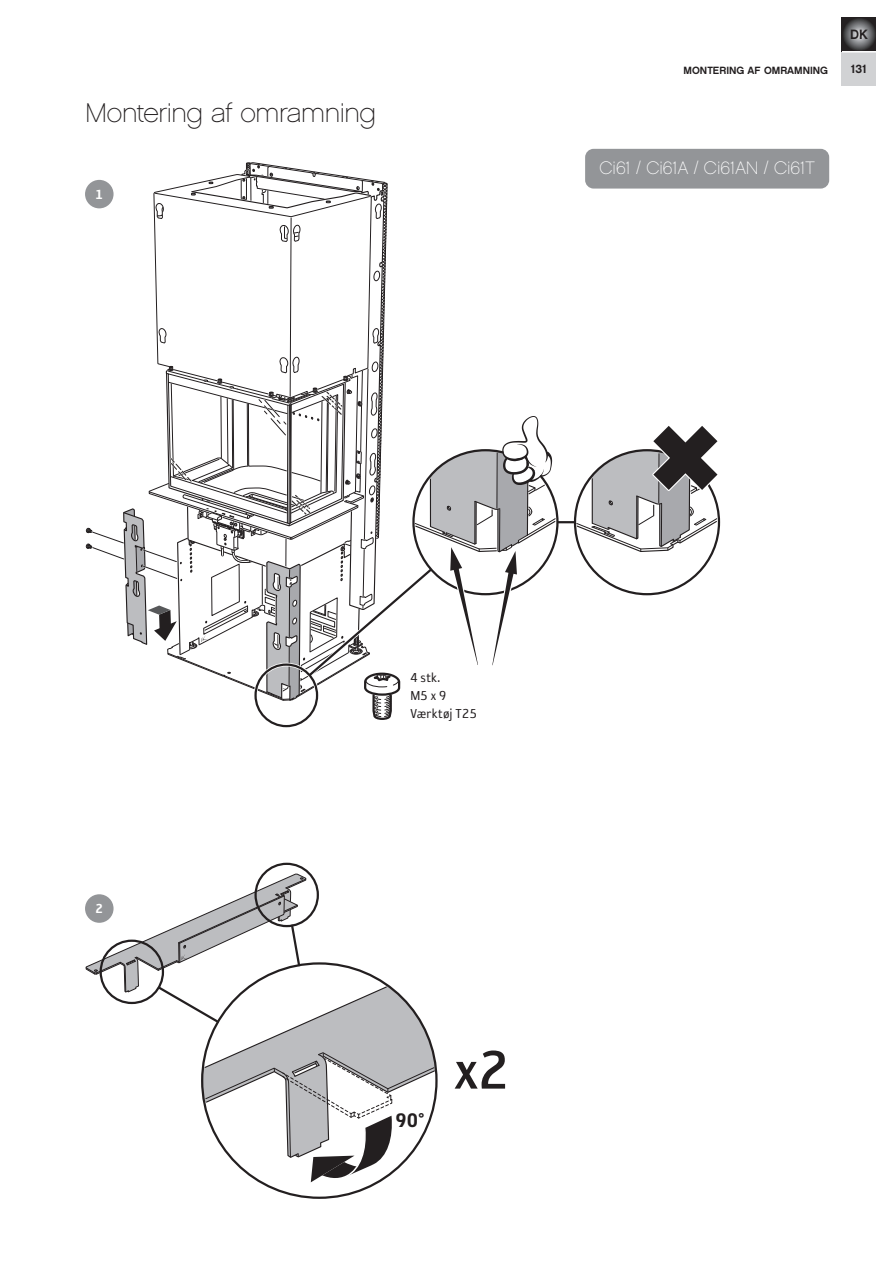
<style>
.page{position:relative;width:893px;height:1263px;background:#fff}
.page>*{position:absolute;margin:0;border:0;box-sizing:border-box;transform-origin:0 0}
.t1{font:62.25px "Reykjavik One OT B Gauge";color:#231f20}
.t2{font:27px "Chalet Paris Nineteen Sixty";letter-spacing:-.015em;color:#231f20}
.t3{font:22.5px "Reykjavik One OT C Gauge";color:#231f20}
.t4{font:18px "Chalet Paris Nineteen Sixty";color:#fff}
.t5{font:15px/18px "Reykjavik One OT A Gauge";letter-spacing:.015em;color:#231f20}
.t6{font:15px "Reykjavik One OT C Gauge";color:#fff}
.t7{font:13.5px "Chalet New York Nineteen Sixty";color:#231f20}
.t8{font:12px "Chalet New York Nineteen Sixty";color:#231f20}
.t9{font:10.5px "Chalet New York Nineteen Sixty";color:#231f20}
</style>
<div class="page">
<svg style="left:85px;top:873px;width:351px;height:310px"></svg>
<div style="left:85px;top:894px;width:29px;height:29px;background:#939598;border-radius:50%"></div>
<div style="left:585px;top:149px;width:244px;height:40px;background:#939598;border-radius:9px"></div>
<svg style="left:85px;top:162px;width:636px;height:566px"></svg>
<div style="left:842px;top:17px;width:34px;height:68px;background:#d1d2d4"></div>
<svg style="left:842px;top:17px;width:34px;height:34px"></svg>
<hr style="left:842px;top:51px;width:34px;height:2px;background:#fff">
<h2 class="t2" style="left:85px;top:97px;width:293px">Montering af omramning</h2>
<p class="t6" style="left:96px;top:186px;width:9px">1</p>
<p class="t9" style="left:684px;top:64px;width:146px">MONTERING AF OMRAMNING</p>
<p class="t7" style="left:850px;top:26px;width:19px">DK</p>
<p class="t8" style="left:851px;top:61px;width:18px">131</p>
<p class="t4" style="left:599px;top:157px;width:217px">Ci61 / Ci61A / Ci61AN / Ci61T</p>
<p class="t6" style="left:96px;top:901px;width:9px">2</p>
<p class="t5" style="left:410px;top:668px;width:68px">4 stk.<br>M5 x 9<br>Værktøj T25</p>
<p class="t3" style="left:395px;top:1108px;width:31px">90°</p>
<h1 class="t1" style="left:454px;top:1037px;width:56px">x2</h1>
</div>
